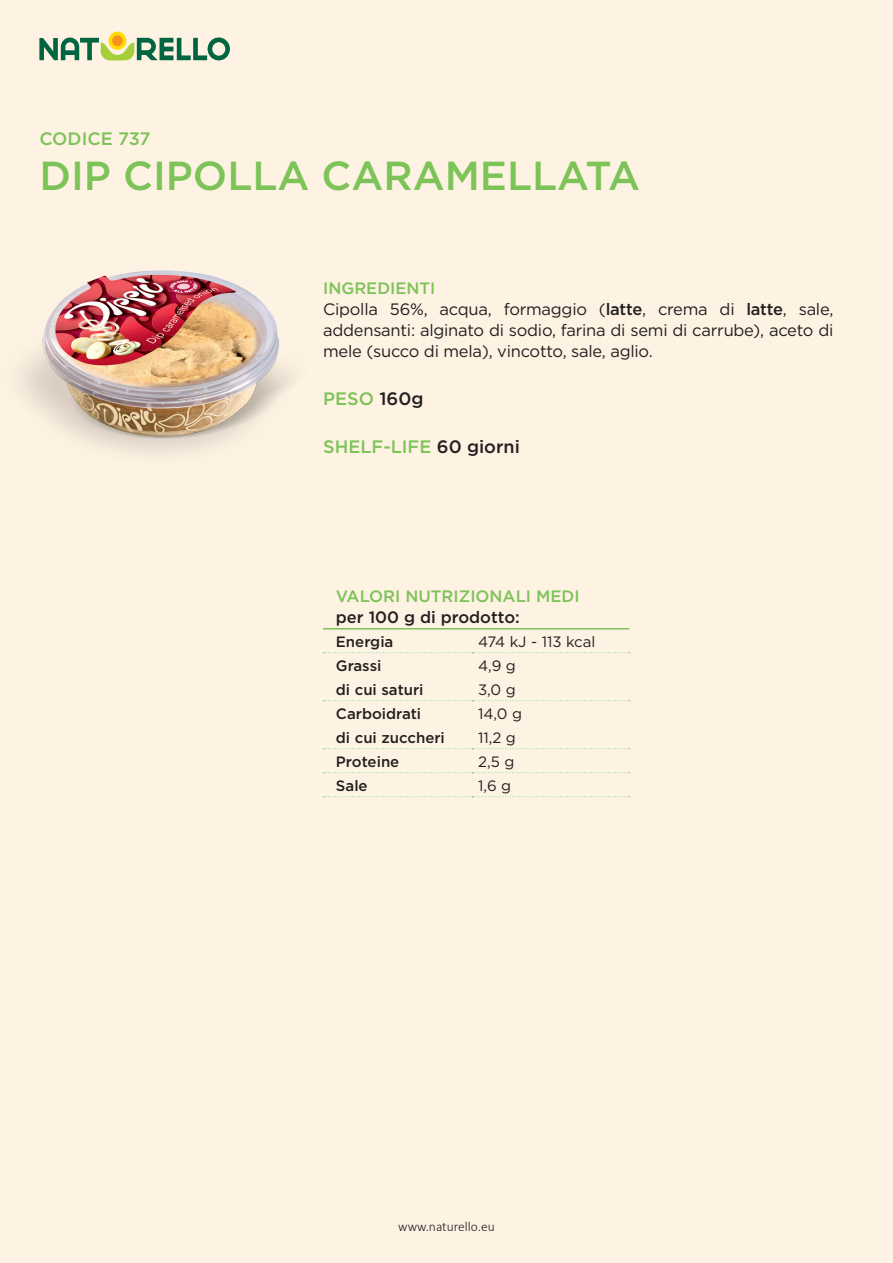
<style>
.page{position:relative;width:893px;height:1263px;background:#fef2e3}
.page>*{position:absolute;margin:0;border:0;box-sizing:border-box;transform-origin:0 0}
.t1{font:500 40.5px "Gotham";color:#7cc358}
.t2{font:500 18px "Gotham";color:#7cc358}
.t3{font:16.5px/21px "Gotham";letter-spacing:-.015em;color:#231f20}
.t4{font:500 16.5px "Gotham";color:#7cc358}
.t5{font:500 16.5px "Gotham";color:#231f20}
.t6{font:500 15px "Gotham";color:#231f20}
.t7{font:15px "Gotham";color:#231f20}
.t8{font:300 13.5px "Calibri";color:#231f20}
.s1{font-weight:500;color:#7cc358}
.s2{font-weight:500}
.s3{color:#231f20}
</style>
<div class="page">
<div style="left:109px;top:32px;width:17px;height:18px;background:#ffdc01;border-radius:50%"></div>
<svg style="left:112px;top:35px;width:11px;height:11px"></svg>
<svg style="left:39px;top:37px;width:191px;height:23px"></svg>
<img style="left:23px;top:270px;width:268px;height:183px">
<svg style="left:324px;top:652px;width:306px;height:1px"></svg>
<svg style="left:324px;top:700px;width:306px;height:1px"></svg>
<svg style="left:324px;top:748px;width:306px;height:1px"></svg>
<svg style="left:324px;top:772px;width:306px;height:1px"></svg>
<svg style="left:324px;top:796px;width:306px;height:1px"></svg>
<hr style="left:323px;top:628px;width:149px;height:1px;background:#7cc358">
<hr style="left:472px;top:628px;width:157px;height:1px;background:#7cc358">
<p class="t2" style="left:39px;top:127px;width:113px">CODICE 737</p>
<h1 class="t1" style="left:39px;top:149px;width:602px">DIP CIPOLLA CARAMELLATA</h1>
<p class="t3" style="left:323px;top:277px;width:512px"><span class="s1">INGREDIENTI<br></span>Cipolla 56%, acqua, formaggio (<span class="s2">latte</span>, crema di <span class="s2">latte</span>, sale, addensanti: alginato di sodio, farina di semi di carrube), aceto di mele (succo di mela), vincotto, sale, aglio.</p>
<p class="t2" style="left:323px;top:387px;width:102px">PESO <span class="s3">160g</span></p>
<p class="t2" style="left:323px;top:435px;width:198px">SHELF-LIFE <span class="s3">60 giorni</span></p>
<p class="t4" style="left:336px;top:585px;width:245px">VALORI NUTRIZIONALI MEDI</p>
<p class="t5" style="left:336px;top:606px;width:185px">per 100 g di prodotto:</p>
<p class="t6" style="left:336px;top:632px;width:59px">Energia</p>
<p class="t7" style="left:478px;top:633px;width:119px">474 kJ - 113 kcal</p>
<p class="t6" style="left:336px;top:656px;width:47px">Grassi</p>
<p class="t7" style="left:478px;top:657px;width:39px">4,9 g</p>
<p class="t6" style="left:336px;top:680px;width:89px">di cui saturi</p>
<p class="t7" style="left:478px;top:681px;width:39px">3,0 g</p>
<p class="t6" style="left:336px;top:704px;width:87px">Carboidrati</p>
<p class="t7" style="left:478px;top:705px;width:45px">14,0 g</p>
<p class="t6" style="left:336px;top:728px;width:110px">di cui zuccheri</p>
<p class="t7" style="left:478px;top:729px;width:39px">11,2 g</p>
<p class="t6" style="left:336px;top:752px;width:65px">Proteine</p>
<p class="t7" style="left:478px;top:753px;width:38px">2,5 g</p>
<p class="t6" style="left:336px;top:776px;width:33px">Sale</p>
<p class="t7" style="left:478px;top:777px;width:35px">1,6 g</p>
<p class="t8" style="left:398px;top:1220px;width:98px">www.naturello.eu</p>
</div>
